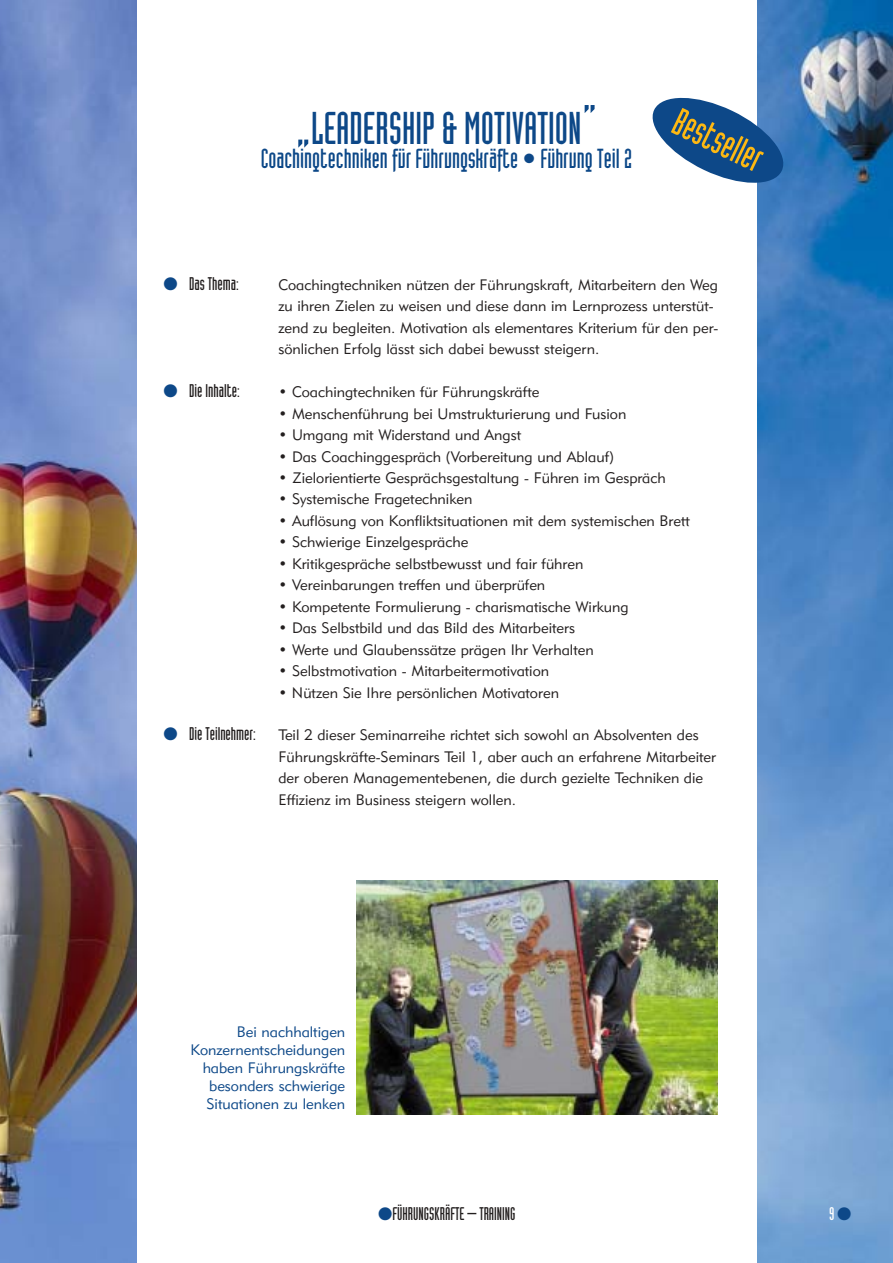
<style>
.page{position:relative;width:893px;height:1263px;background:#fff}
.page>*{position:absolute;margin:0;border:0;box-sizing:border-box;transform-origin:0 0}
.t1{font:45px "Industria Solid A";color:#0d4888}
.t2{font:37.8px "Industria Solid A";color:#fdb812}
.t3{font:27px "Industria Solid A";color:#0d4888}
.t4{font:18px "Industria Solid A";color:#231f1f}
.t5{font:18px "Industria Solid A";color:#fff}
.t6{font:15px/21.5px "Geometric 415 BT Lite A";color:#231f1f}
.t7{font:15px/18px "Geometric 415 BT Lite A";color:#0d4888;text-align:right}
.s1{font-size:54px}
.s2{color:#0d4888}
</style>
<div class="page">
<img style="left:757px;top:0;width:135px;height:1263px">
<img style="left:0;top:0;width:136px;height:1263px">
<img style="left:356px;top:880px;width:361px;height:234px">
<svg style="left:652px;top:94px;width:137px;height:93px"></svg>
<h1 class="t1" style="left:295px;top:112px;width:304px"><span class="s1">„</span>LEADERSHIP &amp; MOTIVATION<span class="s1">“</span></h1>
<h3 class="t3" style="left:261px;top:148px;width:373px">Coachingtechniken für Führungskräfte • Führung Teil 2</h3>
<h2 class="t2" style="left:681px;top:107px;width:96px;rotate:26deg">Bestseller</h2>
<p class="t4" style="left:163px;top:277px;width:77px"><span class="s2">●</span> Das Thema:</p>
<p class="t4" style="left:163px;top:384px;width:78px"><span class="s2">●</span> Die Inhalte:</p>
<p class="t4" style="left:163px;top:728px;width:94px"><span class="s2">●</span> Die Teilnehmer:</p>
<p class="t6" style="left:278px;top:275px;width:441px">Coachingtechniken nützen der Führungskraft, Mitarbeitern den Weg zu ihren Zielen zu weisen und diese dann im Lernprozess unterstüt&shy;zend zu begleiten. Motivation als elementares Kriterium für den per&shy;sönlichen Erfolg lässt sich dabei bewusst steigern.</p>
<p class="t6" style="left:278px;top:383px;width:262px">• Coachingtechniken für Führungskräfte</p>
<p class="t6" style="left:278px;top:404px;width:349px">• Menschenführung bei Umstrukturierung und Fusion</p>
<p class="t6" style="left:278px;top:426px;width:244px">• Umgang mit Widerstand und Angst</p>
<p class="t6" style="left:278px;top:447px;width:337px">• Das Coachinggespräch (Vorbereitung und Ablauf)</p>
<p class="t6" style="left:278px;top:469px;width:389px">• Zielorientierte Gesprächsgestaltung - Führen im Gespräch</p>
<p class="t6" style="left:278px;top:490px;width:195px">• Systemische Fragetechniken</p>
<p class="t6" style="left:278px;top:511px;width:413px">• Auflösung von Konfliktsituationen mit dem systemischen Brett</p>
<p class="t6" style="left:278px;top:533px;width:191px">• Schwierige Einzelgespräche</p>
<p class="t6" style="left:278px;top:554px;width:306px">• Kritikgespräche selbstbewusst und fair führen</p>
<p class="t6" style="left:278px;top:576px;width:268px">• Vereinbarungen treffen und überprüfen</p>
<p class="t6" style="left:278px;top:597px;width:352px">• Kompetente Formulierung - charismatische Wirkung</p>
<p class="t6" style="left:278px;top:619px;width:298px">• Das Selbstbild und das Bild des Mitarbeiters</p>
<p class="t6" style="left:278px;top:640px;width:317px">• Werte und Glaubenssätze prägen Ihr Verhalten</p>
<p class="t6" style="left:278px;top:662px;width:272px">• Selbstmotivation - Mitarbeitermotivation</p>
<p class="t6" style="left:278px;top:683px;width:282px">• Nützen Sie Ihre persönlichen Motivatoren</p>
<p class="t6" style="left:278px;top:726px;width:439px">Teil 2 dieser Seminarreihe richtet sich sowohl an Absolventen des Führungskräfte-Seminars Teil 1, aber auch an erfahrene Mitarbeiter der oberen Managementebenen, die durch gezielte Techniken die Effizienz im Business steigern wollen.</p>
<p class="t7" style="left:191px;top:1025px;width:156px">Bei nachhaltigen<br>Konzernentscheidungen haben Führungskräfte besonders schwierige<br>Situationen zu lenken</p>
<p class="t4" style="left:378px;top:1207px;width:139px"><span class="s2">●</span>FÜHRUNGSKRÄFTE – TRAINING</p>
<p class="t5" style="left:829px;top:1207px;width:24px">9 <span class="s2">●</span></p>
</div>
